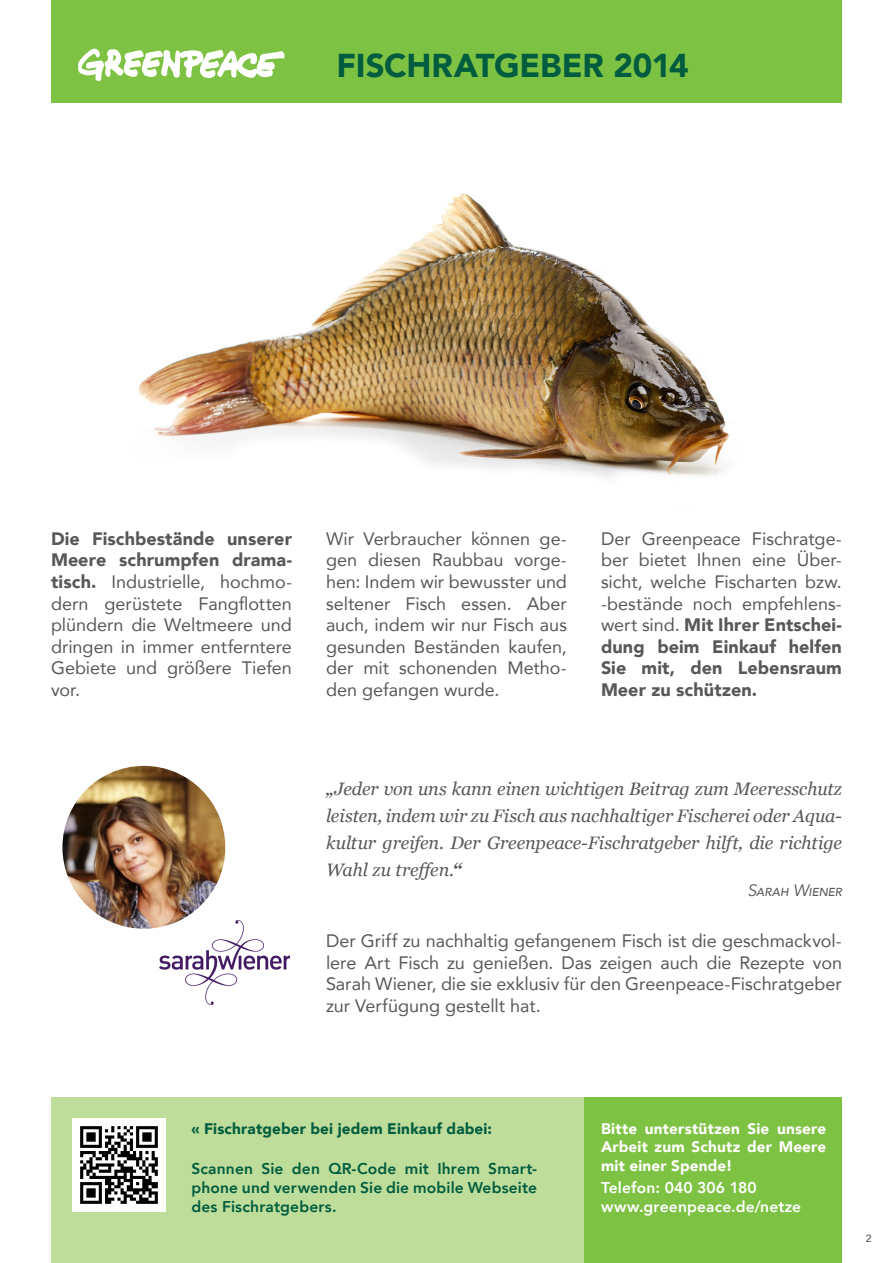
<style>
.page{position:relative;width:893px;height:1263px;background:#fff}
.page>*{position:absolute;margin:0;border:0;box-sizing:border-box;transform-origin:0 0}
.t1{font:900 33px "Avenir";letter-spacing:-.005em;color:#005c3e}
.t2{font:18px/21.6px "Avenir";color:#57585a;text-align:justify}
.t3{font:italic 18px/27px "Georgia";letter-spacing:-.005em;color:#57585a;text-align:justify}
.t4{font:800 15.6px/19px "Avenir";letter-spacing:.01em;color:#005c3e;text-align:justify}
.t5{font:800 15.6px/18.9px "Avenir";letter-spacing:.01em;color:#fff}
.t6{font:900 15.3px/18.6px "Avenir";letter-spacing:.01em;color:#fff;text-align:justify}
.t7{font:900 15.3px "Avenir";letter-spacing:.005em;color:#005c3e}
.t8{font:italic 500 11.55px "Avenir";color:#57585a}
.t9{font:500 10.5px "Avenir";color:#57585a}
.s1{font-weight:900}
.s2{font-weight:700;font-size:15px}
.s3{font-weight:700}
.s4{font-weight:400;font-size:16.5px}
</style>
<div class="page">
<img style="left:160px;top:921px;width:130px;height:84px">
<div style="left:51px;top:1097px;width:533px;height:166px;background:#bedd9b"></div>
<div style="left:584px;top:1097px;width:258px;height:166px;background:#7ec243"></div>
<img style="left:138px;top:193px;width:592px;height:284px">
<div style="left:51px;top:0;width:791px;height:102px;background:#7ec243"></div>
<svg style="left:78px;top:48px;width:206px;height:33px"></svg>
<div style="left:72px;top:1118px;width:94px;height:94px;background:#fff"></div>
<img style="left:62px;top:766px;width:163px;height:163px;border-radius:81px">
<img style="left:80px;top:1126px;width:78px;height:78px">
<h1 class="t1" style="left:337px;top:37px;width:354px">FischRatgeber 2014</h1>
<p class="t2" style="left:51px;top:527px;width:242px"><span class="s1">Die Fischbestände unserer Meere schrumpfen drama&shy;tisch.</span> Industrielle, hochmo&shy;dern gerüstete Fangflotten plündern die Weltmeere und dringen in immer entferntere Gebiete und größere Tiefen vor.</p>
<p class="t2" style="left:326px;top:527px;width:242px">Wir Verbraucher können ge&shy;gen diesen Raubbau vorge&shy;hen: Indem wir bewusster und seltener Fisch essen. Aber auch, indem wir nur Fisch aus gesunden Beständen kaufen, der mit schonenden Metho&shy;den gefangen wurde.</p>
<p class="t2" style="left:601px;top:527px;width:242px">Der Greenpeace Fischratge&shy;ber bietet Ihnen eine Über&shy;sicht, welche Fischarten bzw. -bestände noch empfehlens&shy;wert sind. <span class="s1">Mit Ihrer Entschei&shy;dung beim Einkauf helfen Sie mit, den Lebensraum Meer zu schützen.</span></p>
<p class="t3" style="left:326px;top:774px;width:517px"><span class="s2">„</span>Jeder von uns kann einen wichtigen Beitrag zum Meeresschutz leisten, indem wir zu Fisch aus nachhaltiger Fischerei oder Aqua&shy;kultur greifen. Der Greenpeace-Fischratgeber hilft, die richtige Wahl zu treffen.<span class="s3">“</span></p>
<p class="t8" style="left:747px;top:885px;width:96px"><span class="s4">S</span>ARAH <span class="s4">W</span>IENER</p>
<p class="t2" style="left:326px;top:929px;width:517px">Der Griff zu nachhaltig gefangenem Fisch ist die geschmackvol&shy;lere Art Fisch zu genießen. Das zeigen auch die Rezepte von Sarah Wiener, die sie exklusiv für den Greenpeace-Fischratgeber zur Verfügung gestellt hat.</p>
<p class="t7" style="left:191px;top:1115px;width:302px">« Fischratgeber bei jedem Einkauf dabei:</p>
<p class="t4" style="left:191px;top:1158px;width:347px">Scannen Sie den QR-Code mit Ihrem Smart&shy;phone und verwenden Sie die mobile Webseite des Fischratgebers.</p>
<p class="t6" style="left:601px;top:1119px;width:227px">Bitte unterstützen Sie unsere Arbeit zum Schutz der Meere mit einer Spende!</p>
<p class="t5" style="left:601px;top:1177px;width:202px">Telefon: 040 306 180 www.greenpeace.de/netze</p>
<p class="t9" style="left:866px;top:1229px;width:7px">2</p>
</div>
